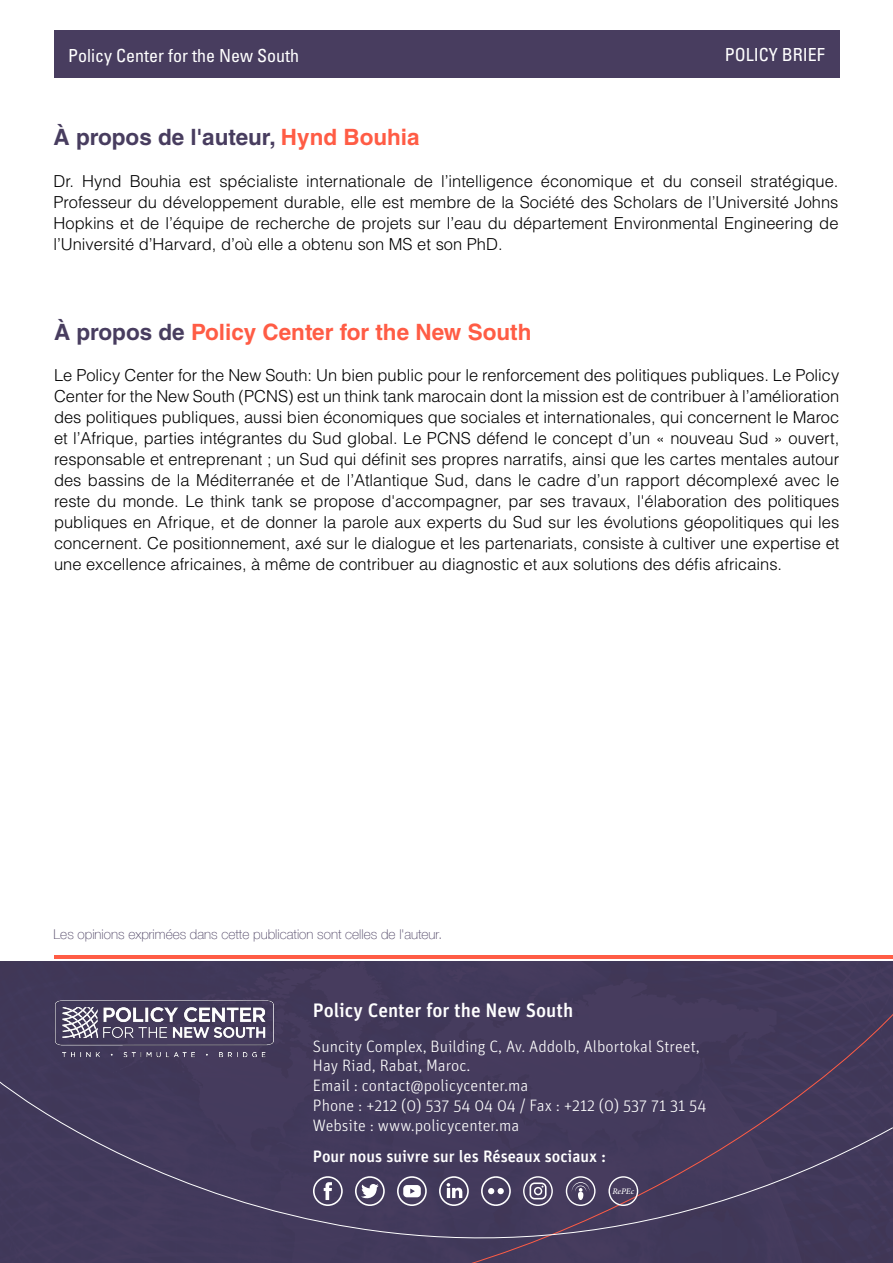
<style>
.page{position:relative;width:893px;height:1263px;background:#fff}
.page>*{position:absolute;margin:0;border:0;box-sizing:border-box;transform-origin:0 0}
.t1{font:700 22.5px "Helvetica LT Std";color:#ff5c45}
.t2{font:700 22.5px "Helvetica LT Std";color:#483d5f}
.t3{font:500 19.5px "Unit Pro";color:#fff}
.t4{font:condensed 18px "Univers LT Std";color:#fff}
.t5{font:300 16.5px/21px "Helvetica LT Std";color:#000;text-align:justify}
.t6{font:300 16.5px/19.8px "Unit Pro";color:#fff}
.t7{font:500 16.5px "Unit Pro";color:#fff}
.t8{font:100 13.5px "Helvetica Neue LT Com";color:#483d5f}
.t9{font:italic 12px "Adobe Arabic";color:#fff}
.s1{color:#ff5c45}
.s2{color:#483d5f}
</style>
<div class="page">
<div style="left:54px;top:30px;width:785px;height:48px;background:#483d5f"></div>
<div style="left:354px;top:962px;width:539px;height:52px;background:#423a5c"></div>
<hr style="left:54px;top:955px;width:839px;height:4px;background:#ff5c45">
<div style="left:354px;top:1014px;width:539px;height:67px;background:#453b5d"></div>
<div style="left:0;top:1081px;width:893px;height:182px;background:#433a5c"></div>
<div style="left:0;top:961px;width:354px;height:188px;background:#41395b"></div>
<svg style="left:313px;top:1176px;width:30px;height:30px"></svg>
<svg style="left:355px;top:1176px;width:30px;height:30px"></svg>
<svg style="left:397px;top:1176px;width:30px;height:30px"></svg>
<svg style="left:439px;top:1176px;width:30px;height:30px"></svg>
<svg style="left:481px;top:1176px;width:30px;height:30px"></svg>
<svg style="left:523px;top:1176px;width:30px;height:30px"></svg>
<svg style="left:566px;top:1176px;width:30px;height:30px"></svg>
<svg style="left:608px;top:1176px;width:30px;height:30px"></svg>
<p class="t4" style="left:68px;top:44px;width:232px">Policy Center for the New South</p>
<p class="t4" style="left:725px;top:43px;width:102px">POLICY BRIEF</p>
<h1 class="t2" style="left:54px;top:123px;width:368px">À propos de l'auteur, <span class="s1">Hynd Bouhia</span></h1>
<p class="t5" style="left:54px;top:170px;width:786px">Dr. Hynd Bouhia est spécialiste internationale de l’intelligence économique et du conseil stratégique.<br>Professeur du développement durable, elle est membre de la Société des Scholars de l’Université Johns Hopkins et de l’équipe de recherche de projets sur l’eau du département Environmental Engineering de l’Université d’Harvard, d’où elle a obtenu son MS et son PhD.</p>
<h1 class="t1" style="left:54px;top:319px;width:479px"><span class="s2">À propos de</span> Policy Center for the New South</h1>
<p class="t5" style="left:54px;top:364px;width:787px">Le Policy Center for the New South: Un bien public pour le renforcement des politiques publiques. Le Policy Center for the New South (PCNS) est un think tank marocain dont la mission est de contribuer à l’amélioration des politiques publiques, aussi bien économiques que sociales et internationales, qui concernent le Maroc et l’Afrique, parties intégrantes du Sud global. Le PCNS défend le concept d’un « nouveau Sud » ouvert, responsable et entreprenant ; un Sud qui définit ses propres narratifs, ainsi que les cartes mentales autour des bassins de la Méditerranée et de l’Atlantique Sud, dans le cadre d’un rapport décomplexé avec le reste du monde. Le think tank se propose d'accompagner, par ses travaux, l'élaboration des politiques publiques en Afrique, et de donner la parole aux experts du Sud sur les évolutions géopolitiques qui les concernent. Ce positionnement, axé sur le dialogue et les partenariats, consiste à cultiver une expertise et une excellence africaines, à même de contribuer au diagnostic et aux solutions des défis africains.</p>
<p class="t8" style="left:54px;top:926px;width:390px">Les opinions exprimées dans cette publication sont celles de l'auteur.</p>
<p class="t3" style="left:313px;top:997px;width:262px">Policy Center for the New South</p>
<p class="t6" style="left:313px;top:1036px;width:395px">Suncity Complex, Building C, Av. Addolb, Albortokal Street, Hay Riad, Rabat, Maroc.<br>Email : contact@policycenter.ma<br>Phone : +212 (0) 537 54 04 04 / Fax : +212 (0) 537 71 31 54<br>Website : www.policycenter.ma</p>
<p class="t7" style="left:313px;top:1145px;width:295px">Pour nous suivre sur les Réseaux sociaux :</p>
<p class="t9" style="left:612px;top:1183px;width:23px">RePEc</p>
</div>
